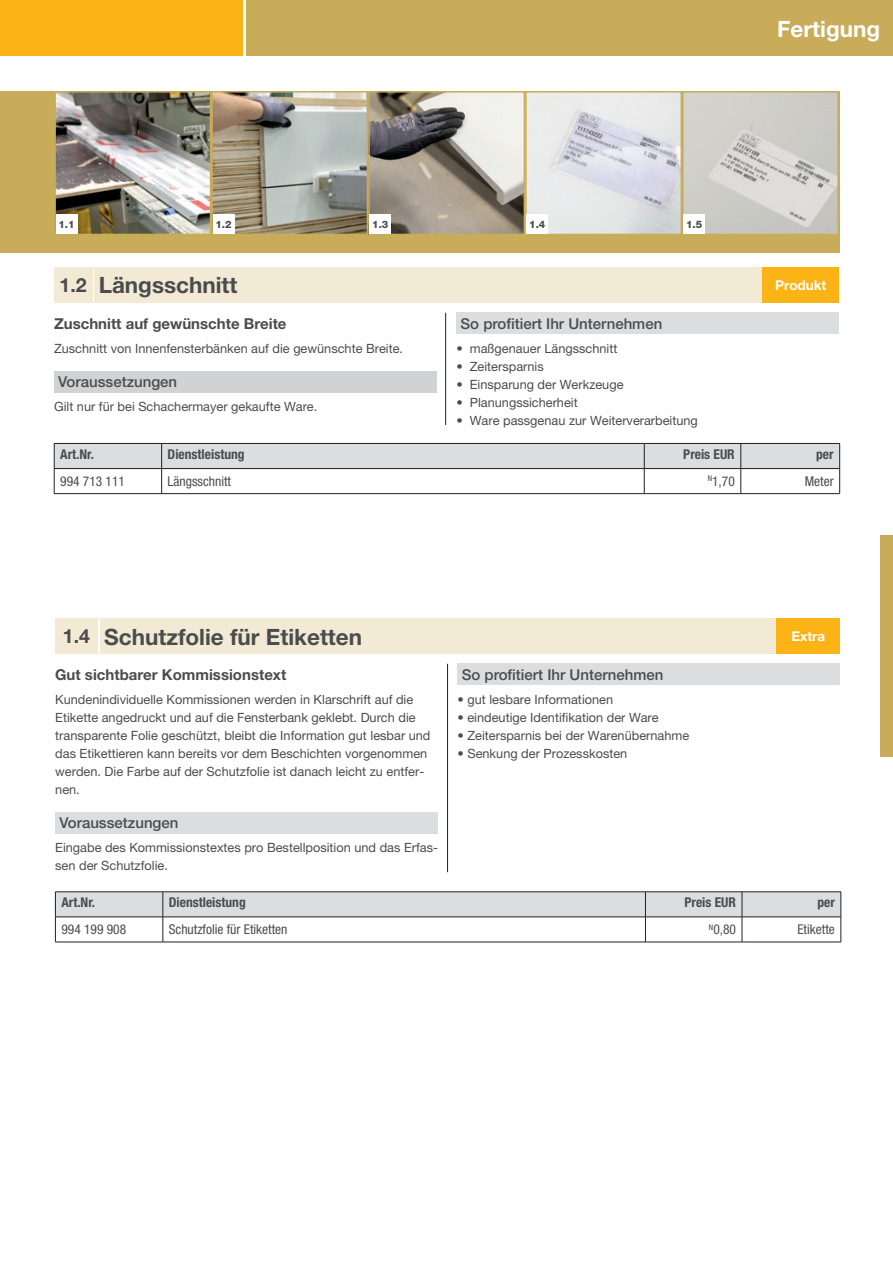
<style>
.page{position:relative;width:893px;height:1263px;background:#fff}
.page>*{position:absolute;margin:0;border:0;box-sizing:border-box;transform-origin:0 0}
.t1{font:700 22.5px "Helvetica Neue LT Pro";color:#4b4c4d}
.t2{font:700 22.5px "Helvetica Neue LT Pro";color:#fff}
.t3{font:700 19.5px "Helvetica Neue LT Pro";color:#4b4c4d}
.t4{font:500 15px "Helvetica Neue LT Pro";color:#4b4c4d}
.t5{font:700 15px "Helvetica Neue LT Pro";color:#4b4c4d}
.t6{font:condensed 13.5px "Helvetica Neue LT Pro";color:#4b4c4d}
.t7{font:700 condensed 13.5px "Helvetica Neue LT Pro";color:#4b4c4d}
.t8{font:700 13.5px "Helvetica Neue LT Pro";color:#fff}
.t9{font:12.75px/18px "Helvetica Neue LT Pro";color:#4b4c4d}
.t10{font:800 10.2px "Helvetica Neue LT Pro";color:#4b4c4d}
</style>
<div class="page">
<div style="left:247px;top:0;width:646px;height:55px;background:#c8ac5a"></div>
<div style="left:880px;top:535px;width:13px;height:222px;background:#c8ac5a"></div>
<div style="left:0;top:0;width:242px;height:55px;background:#fbb316"></div>
<div style="left:0;top:91px;width:839px;height:162px;background:#c8ac5a"></div>
<div style="left:94px;top:268px;width:742px;height:35px;background:#f2ead5"></div>
<div style="left:456px;top:313px;width:383px;height:21px;background:#dcdddf"></div>
<div style="left:54px;top:371px;width:383px;height:21px;background:#d1d2d4"></div>
<svg style="left:54px;top:443px;width:786px;height:50px"></svg>
<hr style="left:54px;top:493px;width:108px;height:1px;background:#231f20">
<hr style="left:162px;top:493px;width:482px;height:1px;background:#231f20">
<hr style="left:644px;top:493px;width:97px;height:1px;background:#231f20">
<hr style="left:741px;top:493px;width:99px;height:1px;background:#231f20">
<hr style="left:445px;top:313px;width:1px;height:112px;background:#231f20">
<div style="left:54px;top:268px;width:38px;height:35px;background:#f2ead5"></div>
<div style="left:762px;top:268px;width:77px;height:35px;background:#fbb316"></div>
<img style="left:57px;top:94px;width:308px;height:138px">
<div style="left:54px;top:91px;width:157px;height:144px;border:2px solid #c8ac5a"></div>
<div style="left:211px;top:91px;width:157px;height:144px;border:2px solid #c8ac5a"></div>
<img style="left:371px;top:94px;width:151px;height:138px">
<div style="left:368px;top:91px;width:157px;height:144px;border:2px solid #c8ac5a"></div>
<img style="left:685px;top:94px;width:151px;height:138px">
<div style="left:682px;top:91px;width:157px;height:144px;border:2px solid #c8ac5a"></div>
<div style="left:56px;top:214px;width:21px;height:20px;background:#fff"></div>
<div style="left:213px;top:214px;width:21px;height:20px;background:#fff"></div>
<div style="left:370px;top:214px;width:21px;height:20px;background:#fff"></div>
<div style="left:683px;top:214px;width:22px;height:20px;background:#fff"></div>
<div style="left:100px;top:619px;width:731px;height:35px;background:#f2ead5"></div>
<div style="left:457px;top:664px;width:383px;height:21px;background:#dcdddf"></div>
<div style="left:55px;top:812px;width:383px;height:21px;background:#dcdddf"></div>
<hr style="left:447px;top:664px;width:1px;height:208px;background:#231f20">
<div style="left:55px;top:619px;width:43px;height:35px;background:#f2ead5"></div>
<div style="left:776px;top:619px;width:64px;height:35px;background:#fbb316"></div>
<hr style="left:55px;top:891px;width:108px;height:1px;background:#231f20">
<hr style="left:163px;top:891px;width:482px;height:1px;background:#231f20">
<hr style="left:645px;top:891px;width:97px;height:1px;background:#231f20">
<hr style="left:742px;top:891px;width:99px;height:1px;background:#231f20">
<svg style="left:55px;top:892px;width:787px;height:50px"></svg>
<hr style="left:55px;top:942px;width:108px;height:1px;background:#231f20">
<hr style="left:163px;top:942px;width:482px;height:1px;background:#231f20">
<hr style="left:645px;top:942px;width:97px;height:1px;background:#231f20">
<hr style="left:742px;top:942px;width:99px;height:1px;background:#231f20">
<img style="left:528px;top:94px;width:151px;height:138px">
<div style="left:525px;top:91px;width:157px;height:144px;border:2px solid #c8ac5a"></div>
<div style="left:527px;top:214px;width:21px;height:20px;background:#fff"></div>
<p class="t10" style="left:58px;top:218px;width:18px">1.1</p>
<p class="t10" style="left:215px;top:218px;width:18px">1.2</p>
<p class="t10" style="left:372px;top:218px;width:18px">1.3</p>
<p class="t10" style="left:686px;top:218px;width:18px">1.5</p>
<p class="t10" style="left:529px;top:218px;width:18px">1.4</p>
<h1 class="t2" style="left:777px;top:15px;width:104px">Fertigung</h1>
<h1 class="t1" style="left:99px;top:272px;width:140px">Längsschnitt</h1>
<h2 class="t3" style="left:60px;top:273px;width:29px">1.2</h2>
<p class="t8" style="left:775px;top:277px;width:53px">Produkt</p>
<p class="t5" style="left:54px;top:314px;width:234px">Zuschnitt auf gewünschte Breite</p>
<p class="t4" style="left:461px;top:314px;width:203px">So profitiert Ihr Unternehmen</p>
<p class="t9" style="left:456px;top:339px;width:163px">• maßgenauer Längsschnitt</p>
<p class="t9" style="left:456px;top:357px;width:89px">• Zeitersparnis</p>
<p class="t9" style="left:456px;top:375px;width:169px">• Einsparung der Werkzeuge</p>
<p class="t9" style="left:456px;top:393px;width:123px">• Planungssicherheit</p>
<p class="t9" style="left:456px;top:411px;width:243px">• Ware passgenau zur Weiterverarbeitung</p>
<p class="t9" style="left:54px;top:339px;width:351px">Zuschnitt von Innenfensterbänken auf die gewünschte Breite.</p>
<p class="t4" style="left:58px;top:373px;width:120px">Voraussetzungen</p>
<p class="t9" style="left:54px;top:398px;width:265px">Gilt nur für bei Schachermayer gekaufte Ware.</p>
<p class="t7" style="left:60px;top:446px;width:35px">Art.Nr.</p>
<p class="t7" style="left:168px;top:446px;width:78px">Dienstleistung</p>
<p class="t7" style="left:683px;top:446px;width:53px">Preis EUR</p>
<p class="t7" style="left:816px;top:446px;width:19px">per</p>
<p class="t6" style="left:60px;top:473px;width:66px">994 713 111</p>
<p class="t6" style="left:168px;top:473px;width:65px">Längsschnitt</p>
<p class="t6" style="left:708px;top:473px;width:29px"><sup>N</sup>1,70</p>
<p class="t6" style="left:805px;top:473px;width:30px">Meter</p>
<h1 class="t1" style="left:104px;top:623px;width:259px">Schutzfolie für Etiketten</h1>
<h2 class="t3" style="left:63px;top:624px;width:29px">1.4</h2>
<p class="t8" style="left:791px;top:628px;width:35px">Extra</p>
<p class="t5" style="left:55px;top:665px;width:233px">Gut sichtbarer Kommissionstext</p>
<p class="t9" style="left:55px;top:690px;width:377px">Kundenindividuelle Kommissionen werden in Klarschrift auf die Etikette angedruckt und auf die Fensterbank geklebt. Durch die transparente Folie geschützt, bleibt die Information gut lesbar und das Etikettieren kann bereits vor dem Beschichten vorgenommen werden. Die Farbe auf der Schutzfolie ist danach leicht zu entfer&shy;nen.</p>
<p class="t4" style="left:60px;top:814px;width:120px">Voraussetzungen</p>
<p class="t9" style="left:55px;top:838px;width:384px">Eingabe des Kommissionstextes pro Bestellposition und das Erfas&shy;sen der Schutzfolie.</p>
<p class="t4" style="left:462px;top:665px;width:203px">So profitiert Ihr Unternehmen</p>
<p class="t9" style="left:457px;top:690px;width:157px">• gut lesbare Informationen</p>
<p class="t9" style="left:457px;top:708px;width:203px">• eindeutige Identifikation der Ware</p>
<p class="t9" style="left:457px;top:726px;width:233px">• Zeitersparnis bei der Warenübernahme</p>
<p class="t9" style="left:457px;top:744px;width:171px">• Senkung der Prozesskosten</p>
<p class="t7" style="left:61px;top:894px;width:35px">Art.Nr.</p>
<p class="t7" style="left:169px;top:894px;width:78px">Dienstleistung</p>
<p class="t7" style="left:684px;top:894px;width:53px">Preis EUR</p>
<p class="t7" style="left:817px;top:894px;width:19px">per</p>
<p class="t6" style="left:61px;top:922px;width:66px">994 199 908</p>
<p class="t6" style="left:169px;top:922px;width:120px">Schutzfolie für Etiketten</p>
<p class="t6" style="left:709px;top:922px;width:29px"><sup>N</sup>0,80</p>
<p class="t6" style="left:797px;top:922px;width:39px">Etikette</p>
</div>
